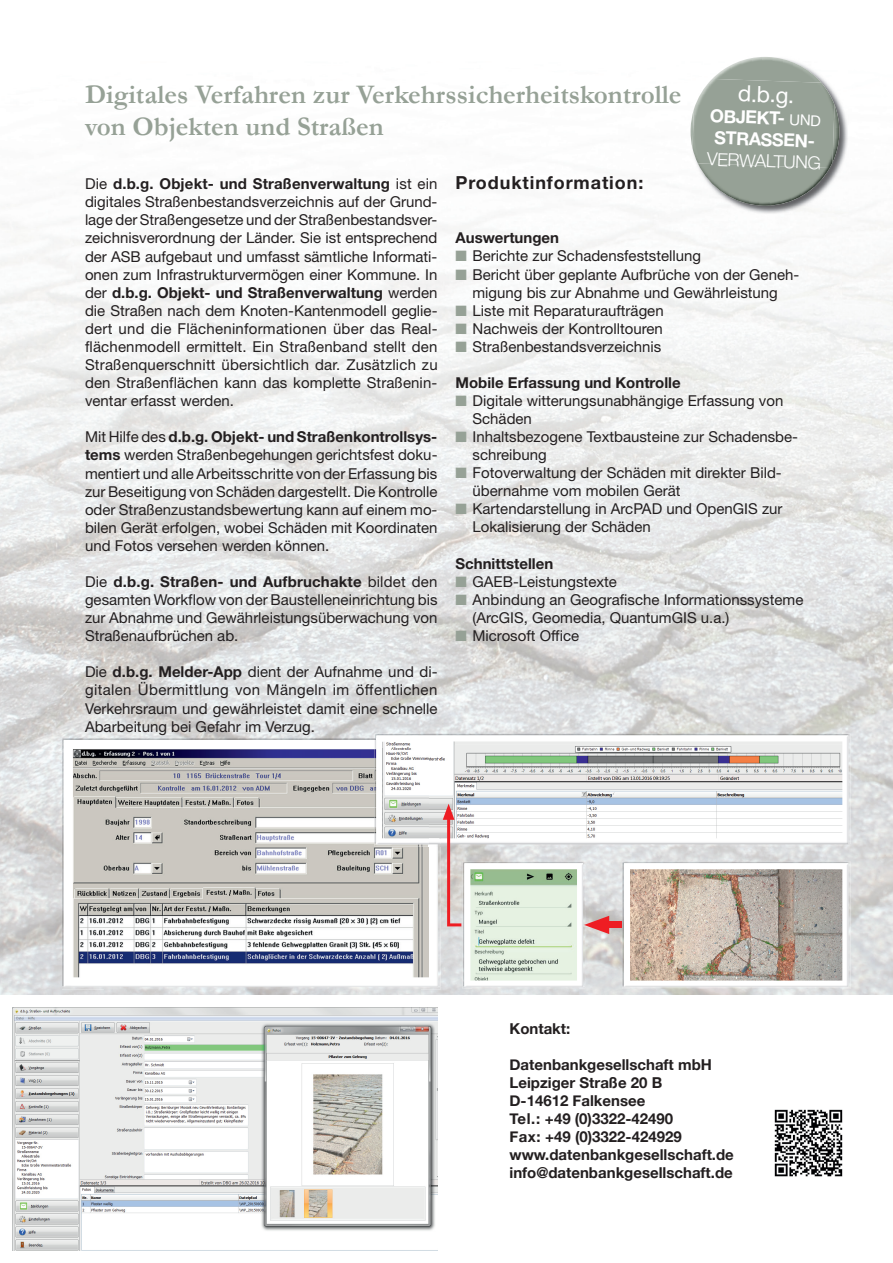
<style>
.page{position:relative;width:893px;height:1263px;background:#fff}
.page>*{position:absolute;margin:0;border:0;box-sizing:border-box;transform-origin:0 0}
.t1{font:700 27px/32.4px "Garamond";color:#96a196}
.t2{font:22.5px "Helvetica Neue";color:#fff}
.t3{font:700 18px "Helvetica Neue";letter-spacing:.05em;color:#231f20}
.t4{font:700 18px/21.8px "Helvetica Neue";color:#fff}
.t5{font:300 18px "Helvetica Neue";color:#fff}
.t6{font:15px/18px "Helvetica Neue";color:#231f20}
.t7{font:700 15px/18px "Helvetica Neue";color:#231f20}
.s1{font-weight:400;font-size:15px}
.s2{font-weight:700}
.s3{color:#96a196}
</style>
<div class="page">
<img style="left:0;top:221px;width:420px;height:529px">
<img style="left:420px;top:208px;width:315px;height:525px">
<img style="left:841px;top:220px;width:52px;height:775px">
<img style="left:735px;top:240px;width:106px;height:493px">
<img style="left:0;top:750px;width:104px;height:245px">
<img style="left:461px;top:846px;width:380px;height:65px">
<img style="left:578px;top:911px;width:52px;height:84px">
<img style="left:104px;top:989px;width:317px;height:6px">
<img style="left:62px;top:738px;width:312px;height:1px">
<img style="left:64px;top:986px;width:374px;height:1px">
<img style="left:64px;top:740px;width:374px;height:246px">
<img style="left:463px;top:863px;width:122px;height:124px">
<img style="left:464px;top:863px;width:119px;height:123px">
<img style="left:622px;top:863px;width:228px;height:124px">
<img style="left:624px;top:863px;width:224px;height:123px">
<img style="left:736px;top:980px;width:106px;height:1px">
<img style="left:630px;top:943px;width:106px;height:37px">
<img style="left:630px;top:869px;width:1px;height:74px">
<img style="left:374px;top:844px;width:55px;height:2px">
<img style="left:374px;top:740px;width:2px;height:104px">
<img style="left:376px;top:735px;width:472px;height:109px">
<img style="left:376px;top:738px;width:64px;height:66px">
<img style="left:376px;top:740px;width:62px;height:104px">
<img style="left:13px;top:1008px;width:425px;height:242px">
<div style="left:599px;top:922px;width:22px;height:6px;background:#ee1d23"></div>
<svg style="left:584px;top:916px;width:25px;height:18px"></svg>
<svg style="left:429px;top:804px;width:32px;height:122px"></svg>
<img style="left:690px;top:77px;width:158px;height:137px">
<img style="left:691px;top:57px;width:130px;height:91px">
<img style="left:698px;top:105px;width:141px;height:101px">
<img style="left:692px;top:79px;width:142px;height:89px">
<img style="left:774px;top:1109px;width:69px;height:68px">
<h1 class="t1" style="left:85px;top:78px;width:598px">Digitales Verfahren zur Verkehrssicherheitskontrolle von Objekten und Straßen</h1>
<h2 class="t2" style="left:739px;top:80px;width:58px;rotate:2deg">d.b.g.</h2>
<p class="t4" style="left:710px;top:104px;width:113px;rotate:2deg">OBJEKT- <span class="s1">UND<br></span>STRASSEN-</p>
<p class="t5" style="left:707px;top:148px;width:115px;rotate:2deg">VERWALTUNG</p>
<p class="t6" style="left:85px;top:175px;width:354px;text-align:justify">Die <span class="s2">d.b.g. Objekt- und Straßenverwaltung</span> ist ein digitales Straßenbestandsverzeichnis auf der Grund&shy;lage der Straßengesetze und der Straßenbestandsver&shy;zeichnisverordnung der Länder. Sie ist entsprechend der ASB aufgebaut und umfasst sämtliche Informati&shy;onen zum Infrastrukturvermögen einer Kommune. In der <span class="s2">d.b.g. Objekt- und Straßenverwaltung</span> werden die Straßen nach dem Knoten-Kantenmodell geglie&shy;dert und die Flächeninformationen über das Real&shy;flächenmodell ermittelt. Ein Straßenband stellt den Straßenquerschnitt übersichtlich dar. Zusätzlich zu den Straßenflächen kann das komplette Straßenin&shy;ventar erfasst werden.</p>
<p class="t6" style="left:85px;top:428px;width:354px;text-align:justify">Mit Hilfe des <span class="s2">d.b.g. Objekt- und Straßenkontrollsys&shy;tems</span> werden Straßenbegehungen gerichtsfest doku&shy;mentiert und alle Arbeitsschritte von der Erfassung bis zur Beseitigung von Schäden dargestellt. Die Kontrolle oder Straßenzustandsbewertung kann auf einem mo&shy;bilen Gerät erfolgen, wobei Schäden mit Koordinaten und Fotos versehen werden können.</p>
<p class="t6" style="left:85px;top:572px;width:354px;text-align:justify">Die <span class="s2">d.b.g. Straßen- und Aufbruchakte</span> bildet den gesamten Workflow von der Baustelleneinrichtung bis zur Abnahme und Gewährleistungsüberwachung von Straßenaufbrüchen ab.</p>
<p class="t6" style="left:85px;top:663px;width:354px;text-align:justify">Die <span class="s2">d.b.g. Melder-App</span> dient der Aufnahme und di&shy;gitalen Übermittlung von Mängeln im öffentlichen Verkehrsraum und gewährleistet damit eine schnelle Abarbeitung bei Gefahr im Verzug.</p>
<p class="t3" style="left:455px;top:172px;width:189px">Produktinformation:</p>
<p class="t7" style="left:455px;top:229px;width:105px">Auswertungen</p>
<p class="t6" style="left:455px;top:247px;width:247px"><span class="s3">■</span> Berichte zur Schadensfeststellung</p>
<p class="t6" style="left:455px;top:265px;width:345px;text-align:center"><span class="s3">■</span> Bericht über geplante Aufbrüche von der Geneh&shy;migung bis zur Abnahme und Gewährleistung</p>
<p class="t6" style="left:455px;top:301px;width:210px"><span class="s3">■</span> Liste mit Reparaturaufträgen</p>
<p class="t6" style="left:455px;top:319px;width:209px"><span class="s3">■</span> Nachweis der Kontrolltouren</p>
<p class="t6" style="left:455px;top:337px;width:207px"><span class="s3">■</span> Straßenbestandsverzeichnis</p>
<p class="t7" style="left:455px;top:373px;width:227px">Mobile Erfassung und Kontrolle</p>
<p class="t6" style="left:472px;top:391px;width:312px;text-indent:-17px"><span class="s3">■</span> Digitale witterungsunabhängige Erfassung von<br>Schäden</p>
<p class="t6" style="left:472px;top:427px;width:327px;text-indent:-17px"><span class="s3">■</span> Inhaltsbezogene Textbausteine zur Schadensbe&shy;schreibung</p>
<p class="t6" style="left:472px;top:464px;width:311px;text-indent:-17px"><span class="s3">■</span> Fotoverwaltung der Schäden mit direkter Bild&shy;übernahme vom mobilen Gerät</p>
<p class="t6" style="left:472px;top:500px;width:312px;text-indent:-17px"><span class="s3">■</span> Kartendarstellung in ArcPAD und OpenGIS zur<br>Lokalisierung der Schäden</p>
<p class="t7" style="left:455px;top:554px;width:99px">Schnittstellen</p>
<p class="t6" style="left:455px;top:572px;width:163px"><span class="s3">■</span> GAEB-Leistungstexte</p>
<p class="t6" style="left:472px;top:590px;width:332px;text-indent:-17px"><span class="s3">■</span> Anbindung an Geografische Informationssysteme (ArcGIS, Geomedia, QuantumGIS u.a.)</p>
<p class="t6" style="left:455px;top:626px;width:125px"><span class="s3">■</span> Microsoft Office</p>
<p class="t7" style="left:509px;top:1019px;width:62px">Kontakt:</p>
<p class="t7" style="left:509px;top:1055px;width:226px">Datenbankgesellschaft mbH<br>Leipziger Straße 20 B<br>D-14612 Falkensee<br>Tel.: +49 (0)3322-42490<br>Fax: +49 (0)3322-424929 www.datenbankgesellschaft.de info@datenbankgesellschaft.de</p>
<p class="t7" style="left:509px;top:1073px;width:136px">S egef lder Str. 77</p>
</div>
